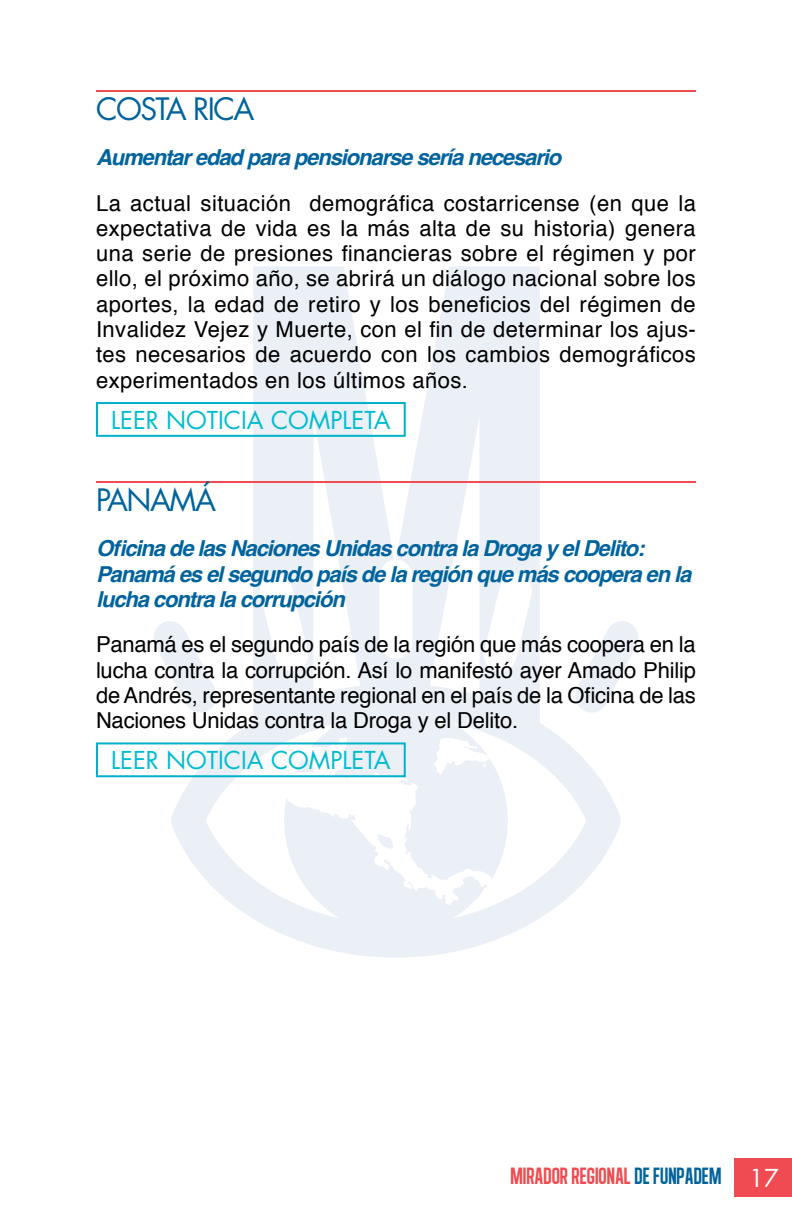
<style>
.page{position:relative;width:792px;height:1224px;background:#fff}
.page>*{position:absolute;margin:0;border:0;box-sizing:border-box;transform-origin:0 0}
.t1{font:30px "Futura LT";letter-spacing:-.05em;color:#00639e}
.t2{font:24px "Futura LT";color:#00bbd2}
.t3{font:24px "Algre Sans NC";color:#f04b52}
.t4{font:22px/25.4px "Helvetica";letter-spacing:.005em;color:#000;text-align:justify}
.t5{font:italic 700 22px/25.2px "Helvetica";letter-spacing:-.05em;color:#00639e}
.s1{color:#00639e}
.s2{font-family:"Futura LT";color:#fff}
</style>
<div class="page">
<svg style="left:253px;top:266px;width:287px;height:418px;fill:#ebeff6"></svg>
<svg style="left:258px;top:573px;width:52px;height:99px"></svg>
<div style="left:380px;top:560px;width:32px;height:99px;background:#fff;border-radius:16px"></div>
<svg style="left:154px;top:621px;width:58px;height:63px"></svg>
<svg style="left:580px;top:621px;width:58px;height:63px"></svg>
<svg style="left:482px;top:573px;width:52px;height:99px"></svg>
<svg style="left:171px;top:684px;width:450px;height:274px;fill:#f3f5f9"></svg>
<svg style="left:285px;top:738px;width:212px;height:167px"></svg>
<div style="left:734px;top:1158px;width:58px;height:39px;background:#f04b52"></div>
<hr style="left:96px;top:90px;width:600px;height:2px;background:#f04b52">
<hr style="left:96px;top:481px;width:600px;height:2px;background:#f04b52">
<div style="left:96px;top:402px;width:310px;height:35px;border:2px solid #00b2c9"></div>
<div style="left:96px;top:742px;width:310px;height:35px;border:2px solid #00b2c9"></div>
<h1 class="t1" style="left:96px;top:90px;width:160px">COSTA RI CA</h1>
<p class="t5" style="left:96px;top:145px;width:467px">Aumentar edad para pensionarse sería necesario</p>
<p class="t4" style="left:96px;top:191px;width:601px">La actual situación demográfica costarricense (en que la expectativa de vida es la más alta de su historia) genera una serie de presiones financieras sobre el régimen y por ello, el próximo año, se abrirá un diálogo nacional sobre los aportes, la edad de retiro y los beneficios del régimen de Invalidez Vejez y Muerte, con el fin de determinar los ajus&shy;tes necesarios de acuerdo con los cambios demográficos experimentados en los últimos años.</p>
<p class="t2" style="left:111px;top:405px;width:13px">LEER</p>
<p class="t2" style="left:166px;top:405px;width:138px">NOTICIA COMPLE</p>
<p class="t2" style="left:364px;top:405px;width:27px">TA</p>
<h1 class="t1" style="left:96px;top:481px;width:35px">PANAM</h1>
<h1 class="t1" style="left:195px;top:481px;width:22px">Á</h1>
<p class="t5" style="left:96px;top:536px;width:597px">Oficina de las Naciones Unidas contra la Droga y el Delito:<br>Panamá es el segundo país de la región que más coopera en la lucha contra la corrupción</p>
<p class="t4" style="left:96px;top:633px;width:601px">Panamá es el segundo país de la región que más coopera en la lucha contra la corrupción. Así lo manifestó ayer Amado Philip de Andrés, representante regional en el país de la Oficina de las Naciones Unidas contra la Droga y el Delito.</p>
<p class="t2" style="left:111px;top:745px;width:13px">LEER</p>
<p class="t2" style="left:166px;top:745px;width:138px">NOTICIA COMPLE</p>
<p class="t2" style="left:364px;top:745px;width:27px">TA</p>
<p class="t3" style="left:511px;top:1163px;width:270px">MIRADOR REGIONAL <span class="s1">DE FUNPADEM</span> <span class="s2">17</span></p>
</div>
